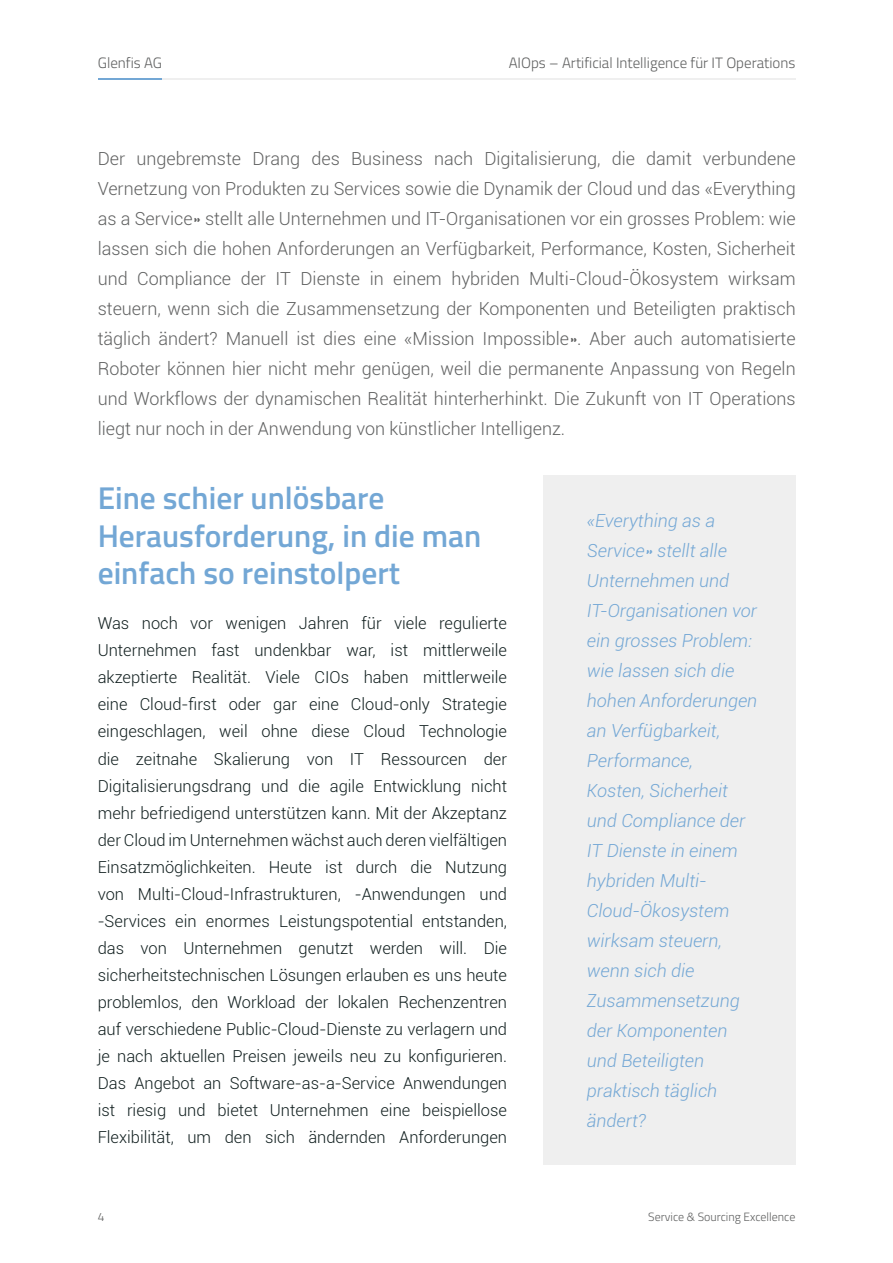
<style>
.page{position:relative;width:893px;height:1263px;background:#fff}
.page>*{position:absolute;margin:0;border:0;box-sizing:border-box;transform-origin:0 0}
.Heading_1{font:600 31.5px/37.8px "Titillium Web";color:#73a7d5}
.Paragraph___Highligh{font:300 18px/30px "Roboto";color:#606161;text-align:justify}
.Paragraph___Highligh-2{font:italic 300 18px/30px "Roboto";color:#73a7d5}
.Paragraph{font:300 16.5px/27px "Roboto";color:#101e1e;text-align:justify}
.t1{font:300 15px "Titillium Web";color:#606161}
.t2{font:300 12px "Titillium Web";color:#606161}
</style>
<div class="page">
<hr style="left:98px;top:78px;width:698px;height:2px;background:#efefef">
<hr style="left:98px;top:78px;width:63px;height:2px;background:#73a7d5">
<div style="left:543px;top:475px;width:252px;height:690px;background:#efefef"></div>
<p class="t1" style="left:98px;top:52px;width:66px">Glenfis AG</p>
<p class="t1" style="left:509px;top:52px;width:288px">AIOps – Artificial Intelligence für IT Operations</p>
<p class="Paragraph___Highligh" style="left:98px;top:143px;width:699px">Der ungebremste Drang des Business nach Digitalisierung, die damit verbundene Vernetzung von Produkten zu Services sowie die Dynamik der Cloud und das «Everything as a Service» stellt alle Unternehmen und IT-Organisationen vor ein grosses Problem: wie lassen sich die hohen Anforderungen an Verfügbarkeit, Performance, Kosten, Sicherheit und Compliance der IT Dienste in einem hybriden Multi-Cloud-Ökosystem wirksam steuern, wenn sich die Zusammensetzung der Komponenten und Beteiligten praktisch täglich ändert? Manuell ist dies eine «Mission Impossible». Aber auch automatisierte Roboter können hier nicht mehr genügen, weil die permanente Anpassung von Regeln und Workflows der dynamischen Realität hinterherhinkt. Die Zukunft von IT Operations liegt nur noch in der Anwendung von künstlicher Intelligenz.</p>
<p class="Heading_1" style="left:98px;top:477px;width:385px">Eine schier unlösbare<br>Herausforderung, in die man einfach so reinstolpert</p>
<p class="Paragraph" style="left:98px;top:609px;width:411px">Was noch vor wenigen Jahren für viele regulierte Unternehmen fast undenkbar war, ist mittlerweile akzeptierte Realität. Viele CIOs haben mittlerweile eine Cloud-first oder gar eine Cloud-only Strategie eingeschlagen, weil ohne diese Cloud Technologie die zeitnahe Skalierung von IT Ressourcen der Digitalisierungsdrang und die agile Entwicklung nicht mehr befriedigend unterstützen kann. Mit der Akzeptanz der Cloud im Unternehmen wächst auch deren vielfältigen Einsatzmöglichkeiten. Heute ist durch die Nutzung von Multi-Cloud-Infrastrukturen, -Anwendungen und -Services ein enormes Leistungspotential entstanden, das von Unternehmen genutzt werden will. Die sicherheitstechnischen Lösungen erlauben es uns heute problemlos, den Workload der lokalen Rechenzentren auf verschiedene Public-Cloud-Dienste zu verlagern und je nach aktuellen Preisen jeweils neu zu konfigurieren.<br>Das Angebot an Software-as-a-Service Anwendungen ist riesig und bietet Unternehmen eine beispiellose Flexibilität, um den sich ändernden Anforderungen</p>
<p class="Paragraph___Highligh-2" style="left:587px;top:505px;width:172px">«Everything as a<br>Service» stellt alle<br>Unternehmen und<br>IT-Organisationen vor ein grosses Problem: wie lassen sich die hohen Anforderungen an Verfügbarkeit,<br>Performance,<br>Kosten, Sicherheit und Compliance der<br>IT Dienste in einem hybriden Multi-<br>Cloud-Ökosystem wirksam steuern, wenn sich die<br>Zusammensetzung der Komponenten und Beteiligten praktisch täglich ändert?</p>
<p class="t2" style="left:98px;top:1208px;width:8px">4</p>
<p class="t2" style="left:648px;top:1208px;width:149px">Service &amp; Sourcing Excellence</p>
</div>
